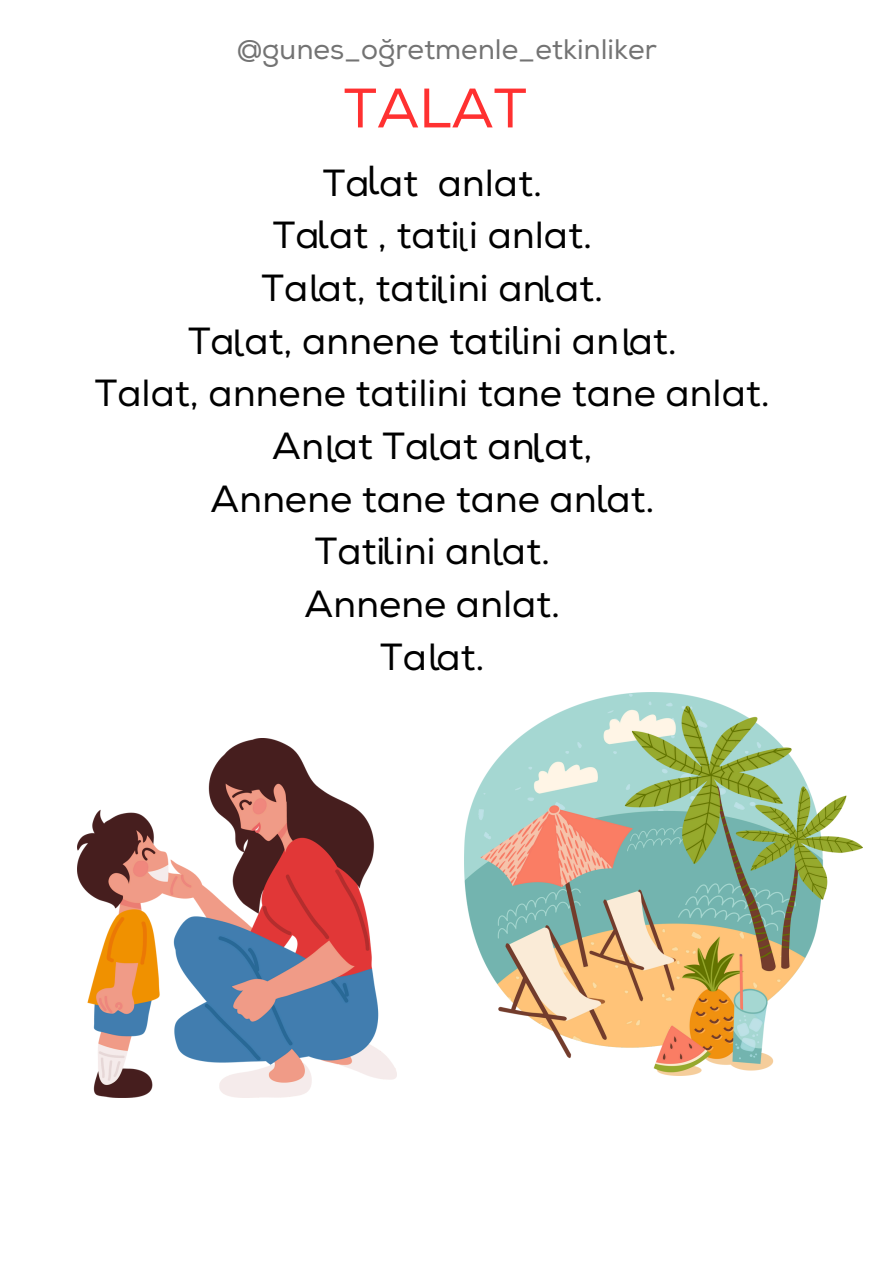
<style>
.page{position:relative;width:894px;height:1264px;background:#fff}
.page>*{position:absolute;margin:0;border:0;box-sizing:border-box;transform-origin:0 0}
.t1{font:55.5px "Nexa";color:#ff3131}
.t2{font:45.75px "RTL Sondos Regular";color:#000}
.t3{font:45px "RTL Sondos Regular";color:#000}
.t4{font:44.25px "RTL Sondos Regular";color:#000}
.t5{font:43.8px "RTL Sondos Regular";color:#000}
.t6{font:42.9px "RTL Sondos Regular";color:#000}
.t7{font:42px "RTL Sondos Regular";color:#000}
.t8{font:37.65px/52.7px "Nexa";color:#000;text-align:center}
.t9{font:36.3px "RTL Sondos Regular";color:#000}
.t10{font:28.2px "Nexa";color:#737373}
</style>
<div class="page">
<img style="left:464px;top:693px;width:398px;height:382px">
<img style="left:77px;top:739px;width:320px;height:358px">
<p class="t10" style="left:237px;top:33px;width:421px">@gunes_oğretmenle_etkinliker</p>
<p class="t1" style="left:343px;top:75px;width:185px">TALAT</p>
<p class="t3" style="left:368px;top:149px;width:14px">l</p>
<h2 class="t8" style="left:95px;top:158px;width:676px">Ta at anlat.<br>Ta at , tati i anlat.<br>Ta at, tati ini an at.<br>Ta at, annene tati ini an at.<br>Talat, annene tatilini tane tane anlat.<br>An at Ta at an at,<br>Annene tane tane an at.<br>Tati ini an at.<br>Annene anlat.<br>Ta at.</h2>
<p class="t5" style="left:318px;top:205px;width:14px">l</p>
<p class="t9" style="left:459px;top:215px;width:12px">l</p>
<p class="t7" style="left:310px;top:259px;width:13px">l</p>
<p class="t7" style="left:437px;top:261px;width:13px">l</p>
<p class="t7" style="left:543px;top:260px;width:13px">l</p>
<p class="t4" style="left:512px;top:310px;width:14px">l</p>
<p class="t7" style="left:622px;top:313px;width:13px">l</p>
<p class="t7" style="left:234px;top:314px;width:13px">l</p>
<p class="t7" style="left:326px;top:421px;width:13px">l</p>
<p class="t7" style="left:429px;top:418px;width:13px">l</p>
<p class="t2" style="left:533px;top:416px;width:14px">l</p>
<p class="t6" style="left:597px;top:470px;width:14px">l</p>
<p class="t6" style="left:383px;top:521px;width:14px">l</p>
<p class="t7" style="left:493px;top:523px;width:13px">l</p>
<p class="t7" style="left:429px;top:628px;width:13px">l</p>
</div>
